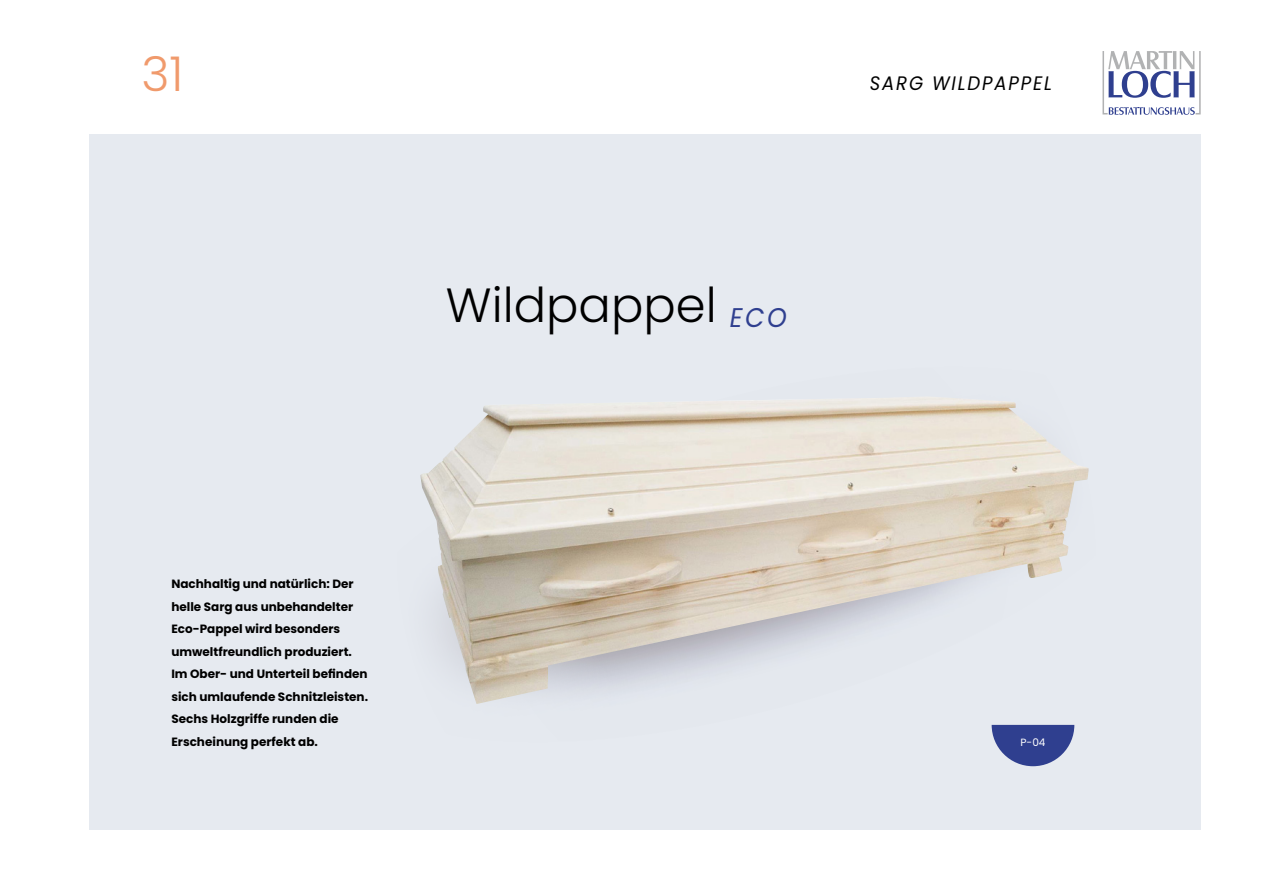
<style>
.page{position:relative;width:1263px;height:893px;background:#fff}
.page>*{position:absolute;margin:0;border:0;box-sizing:border-box;transform-origin:0 0}
.t1{font:300 48px "Poppins";color:#000}
.t2{font:300 48px "Poppins";color:#f09a6c}
.t3{font:italic 19.5px "Poppins";letter-spacing:.1em;color:#000;scale:.93 1}
.t4{font:700 12px/22.5px "Poppins";color:#000}
.t5{font:10.5px "Poppins";color:#fff}
</style>
<div class="page">
<div style="left:90px;top:135px;width:1111px;height:695px;background:#e6eaf0"></div>
<img style="left:420px;top:398px;width:669px;height:306px">
<svg style="left:992px;top:725px;width:82px;height:41px"></svg>
<svg style="left:1102px;top:51px;width:99px;height:64px"></svg>
<h1 class="t2" style="left:141px;top:46px;width:44px">31</h1>
<h1 class="t1" style="left:446px;top:277px;width:342px">Wildpappel <sub>ECO</sub></h1>
<h2 class="t3" style="left:870px;top:72px;width:197px">SARG WILDPAPPEL</h2>
<p class="t4" style="left:171px;top:573px;width:198px">Nachhaltig und natürlich: Der helle Sarg aus unbehandelter<br>Eco-Pappel wird besonders umweltfreundlich produziert.<br>Im Ober- und Unterteil befinden sich umlaufende Schnitzleisten.<br>Sechs Holzgriffe runden die<br>Erscheinung perfekt ab.</p>
<p class="t5" style="left:1020px;top:737px;width:27px">P-04</p>
</div>
